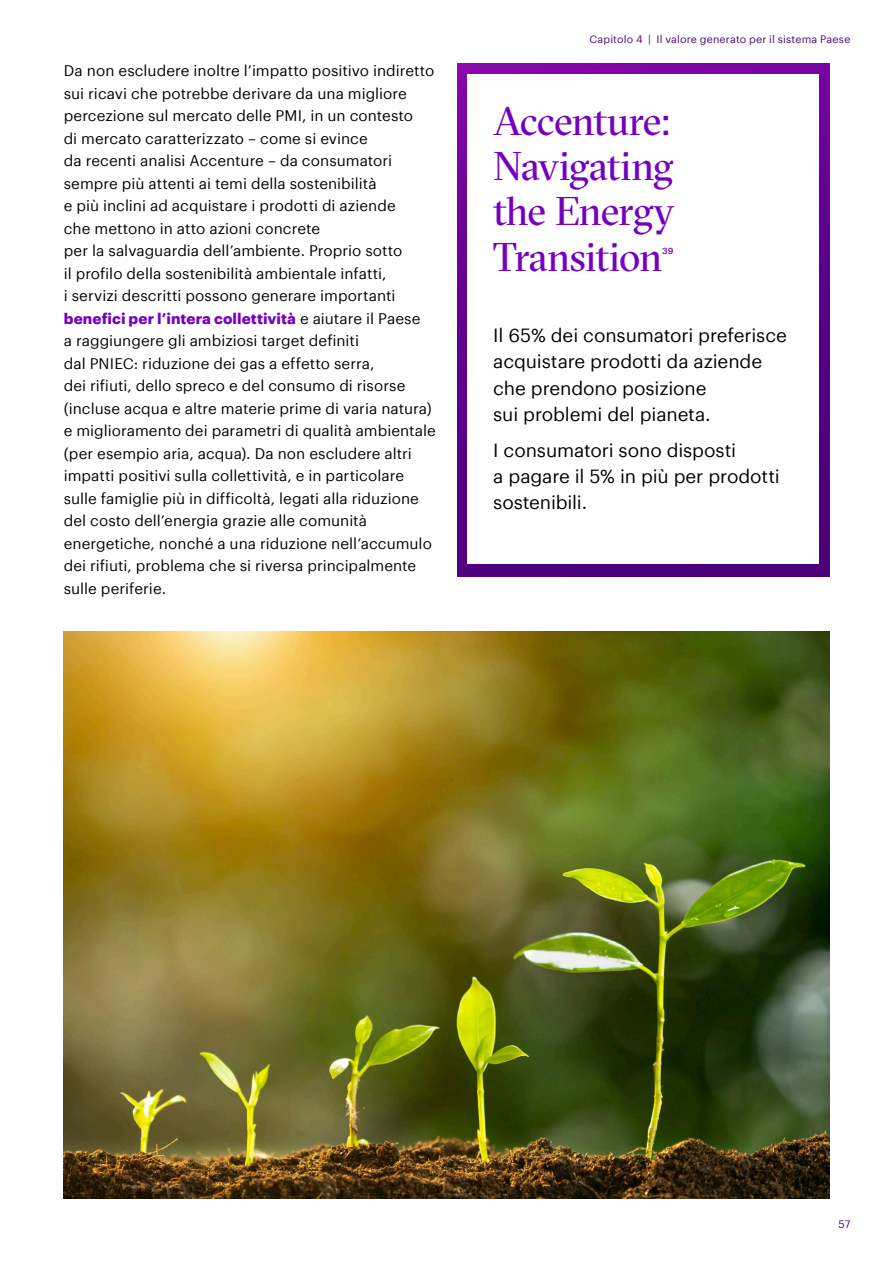
<style>
.page{position:relative;width:893px;height:1263px;background:#fff}
.page>*{position:absolute;margin:0;border:0;box-sizing:border-box;transform-origin:0 0}
.t1{font:40.05px/45.3px "GT Sectra Fine";letter-spacing:-.02em;color:#7500c0;text-align:justify}
.t2{font:18.6px/26.4px "Graphik";letter-spacing:-.005em;color:#000}
.t3{font:15px/22.5px "Graphik";color:#000}
.t4{font:10.5px "Graphik";letter-spacing:.02em;color:#460073}
.t5{font:500 8.7px "Graphik";color:#7500c0}
.s1{font-weight:700;color:#7500c0}
</style>
<div class="page">
<img style="left:457px;top:64px;width:372px;height:512px">
<div style="left:468px;top:74px;width:351px;height:489px;background:#fff"></div>
<img style="left:64px;top:631px;width:765px;height:568px">
<p class="t3" style="left:64px;top:58px;width:374px">Da non escludere inoltre l’impatto positivo indiretto sui ricavi che potrebbe derivare da una migliore percezione sul mercato delle PMI, in un contesto<br>di mercato caratterizzato – come si evince<br>da recenti analisi Accenture – da consumatori sempre più attenti ai temi della sostenibilità<br>e più inclini ad acquistare i prodotti di aziende<br>che mettono in atto azioni concrete<br>per la salvaguardia dell’ambiente. Proprio sotto<br>il profilo della sostenibilità ambientale infatti,<br>i servizi descritti possono generare importanti <span class="s1">benefici per l’intera collettività</span> e aiutare il Paese<br>a raggiungere gli ambiziosi target definiti<br>dal PNIEC: riduzione dei gas a effetto serra,<br>dei rifiuti, dello spreco e del consumo di risorse (incluse acqua e altre materie prime di varia natura) e miglioramento dei parametri di qualità ambientale (per esempio aria, acqua). Da non escludere altri impatti positivi sulla collettività, e in particolare sulle famiglie più in difficoltà, legati alla riduzione del costo dell’energia grazie alle comunità energetiche, nonché a una riduzione nell’accumulo dei rifiuti, problema che si riversa principalmente sulle periferie.</p>
<p class="t4" style="left:589px;top:31px;width:263px">Capitolo 4 | Il valore generato per il sistema Paese</p>
<p class="t1" style="left:493px;top:98px;width:183px">Accenture:<br>Navigating the Energy Transition</p>
<p class="t5" style="left:662px;top:244px;width:13px">39</p>
<p class="t2" style="left:493px;top:320px;width:295px">Il 65% dei consumatori preferisce acquistare prodotti da aziende che prendono posizione<br>sui problemi del pianeta.</p>
<p class="t2" style="left:493px;top:435px;width:288px">I consumatori sono disposti<br>a pagare il 5% in più per prodotti sostenibili.</p>
<p class="t4" style="left:838px;top:1217px;width:14px">57</p>
</div>
